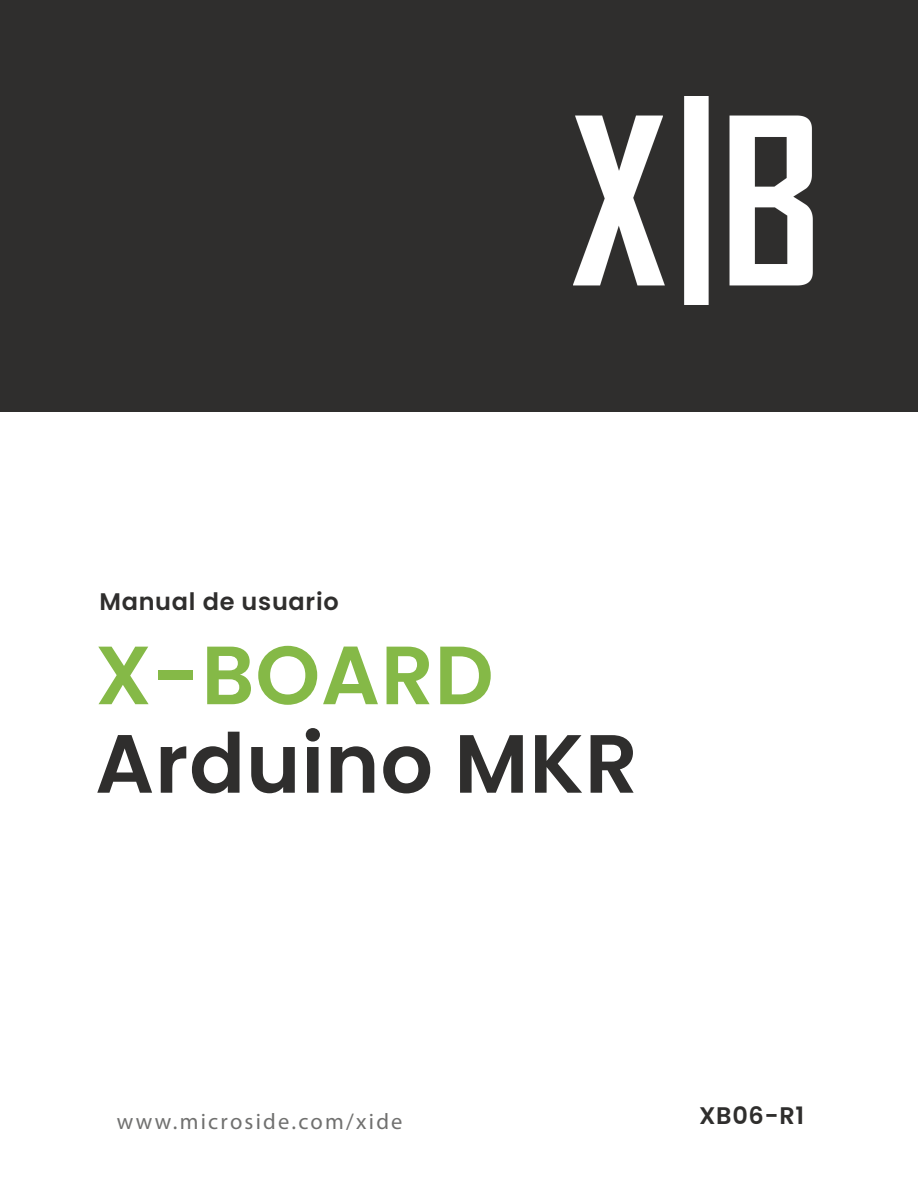
<style>
.page{position:relative;width:918px;height:1188px;background:#fff}
.page>*{position:absolute;margin:0;border:0;box-sizing:border-box;transform-origin:0 0}
.t1{font:600 82.5px "Poppins";letter-spacing:.01em;color:#2f2e2d}
.t2{font:600 82.5px "Poppins";letter-spacing:.01em;color:#85b947}
.t3{font:600 24px "Poppins";letter-spacing:.03em;color:#2f2e2d}
.t4{font:22.5px "Myriad Pro";letter-spacing:.1em;color:#70706f}
</style>
<div class="page">
<div style="left:0;top:0;width:918px;height:411px;background:#2f2e2d"></div>
<img style="left:573px;top:96px;width:240px;height:209px">
<p class="t3" style="left:99px;top:588px;width:241px">Manual de usuario</p>
<p class="t2" style="left:95px;top:627px;width:400px">X-BOARD</p>
<p class="t1" style="left:95px;top:716px;width:544px">Arduino MKR</p>
<p class="t4" style="left:117px;top:1108px;width:287px">www.microside.com/xide</p>
<p class="t3" style="left:699px;top:1102px;width:107px">XB06-R1</p>
</div>
